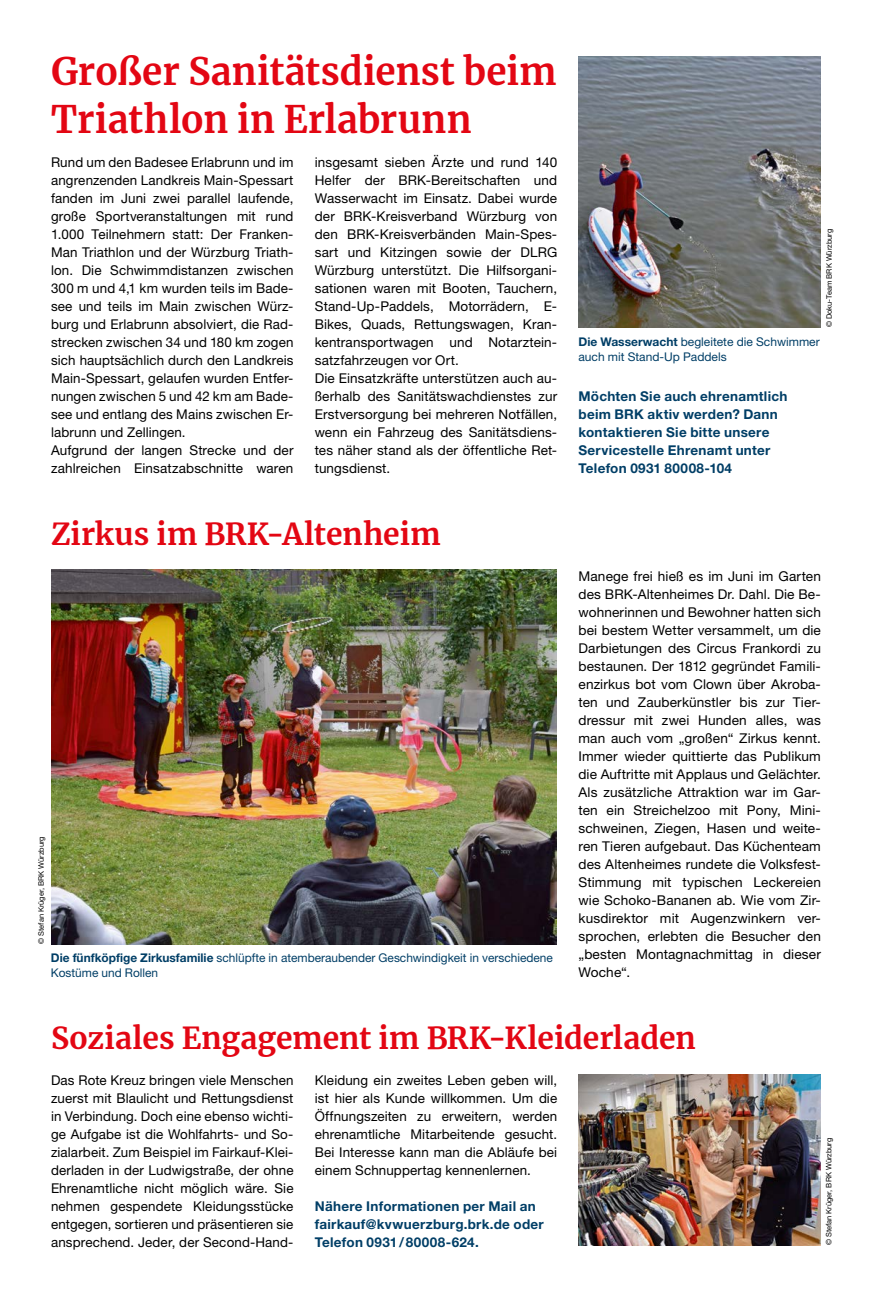
<style>
.page{position:relative;width:872px;height:1297px;background:#fff}
.page>*{position:absolute;margin:0;border:0;box-sizing:border-box;transform-origin:0 0}
.MGB_Headline{font:700 37.5px/48px "Merriweather";color:#e30613}
.MGB_Headline-2{font:700 30px "Merriweather";color:#e30613}
.MGB_Copy{font:13.5px/18px "Helvetica Neue LT Pro";letter-spacing:.01em;color:#000;text-align:justify}
.MGB_Info{font:700 13.5px/18px "Helvetica Neue LT Pro";letter-spacing:.02em;color:#003e66}
.MGB_BU{font:12px/15px "Helvetica Neue LT Pro";color:#003e66}
.MGB_Fotocredits{font:7.5px "Helvetica Neue LT Pro";color:#000}
.s1{font-weight:700}
</style>
<div class="page">
<img style="left:578px;top:57px;width:243px;height:270px">
<img style="left:578px;top:1074px;width:242px;height:172px">
<img style="left:51px;top:569px;width:506px;height:375px">
<p class="MGB_Headline" style="left:51px;top:47px;width:507px">Großer Sanitätsdienst beim<br>Triathlon in Erlabrunn</p>
<p class="MGB_Copy" style="left:51px;top:152px;width:244px">Rund um den Badesee Erlabrunn und im angrenzenden Landkreis Main-Spessart fanden im Juni zwei parallel laufende, große Sportveranstaltungen mit rund 1.000 Teilnehmern statt: Der Franken-Man Triathlon und der Würzburg Triath&shy;lon. Die Schwimmdistanzen zwischen 300 m und 4,1 km wurden teils im Bade&shy;see und teils im Main zwischen Würz&shy;burg und Erlabrunn absolviert, die Rad&shy;strecken zwischen 34 und 180 km zogen sich hauptsächlich durch den Landkreis Main-Spessart, gelaufen wurden Entfer&shy;nungen zwischen 5 und 42 km am Bade&shy;see und entlang des Mains zwischen Er&shy;labrunn und Zellingen.</p>
<p class="MGB_Copy" style="left:51px;top:440px;width:244px">Aufgrund der langen Strecke und der zahlreichen Einsatzabschnitte waren</p>
<p class="MGB_Copy" style="left:315px;top:152px;width:244px">insgesamt sieben Ärzte und rund 140<br>Helfer der BRK-Bereitschaften und Wasserwacht im Einsatz. Dabei wurde der BRK-Kreisverband Würzburg von den BRK-Kreisverbänden Main-Spes&shy;sart und Kitzingen sowie der DLRG Würzburg unterstützt. Die Hilfsorgani&shy;sationen waren mit Booten, Tauchern, Stand-Up-Paddels, Motorrädern, E-Bikes, Quads, Rettungswagen, Kran&shy;kentransportwagen und Notarztein&shy;satzfahrzeugen vor Ort.</p>
<p class="MGB_Copy" style="left:315px;top:368px;width:244px">Die Einsatzkräfte unterstützen auch au&shy;ßerhalb des Sanitätswachdienstes zur Erstversorgung bei mehreren Notfällen, wenn ein Fahrzeug des Sanitätsdiens&shy;tes näher stand als der öffentliche Ret&shy;tungsdienst.</p>
<p class="MGB_Headline-2" style="left:51px;top:513px;width:391px">Zirkus im BRK-Altenheim</p>
<p class="MGB_Fotocredits" style="left:36px;top:944px;width:109px;rotate:-90deg">© Stefan Krüger, BRK Würzburg</p>
<p class="MGB_BU" style="left:51px;top:949px;width:503px"><span class="s1">Die fünfköpfige Zirkusfamilie</span> schlüpfte in atemberaubender Geschwindigkeit in verschiedene<br>Kostüme und Rollen</p>
<p class="MGB_Fotocredits" style="left:824px;top:327px;width:100px;rotate:-90deg">© Doku-Team BRK Würzburg</p>
<p class="MGB_BU" style="left:578px;top:334px;width:243px"><span class="s1">Die Wasserwacht</span> begleitete die Schwimmer auch mit Stand-Up Paddels</p>
<p class="MGB_Info" style="left:578px;top:386px;width:210px">Möchten Sie auch ehrenamtlich beim BRK aktiv werden? Dann kontaktieren Sie bitte unsere<br>Servicestelle Ehrenamt unter<br>Telefon 0931 80008-104</p>
<p class="MGB_Copy" style="left:578px;top:566px;width:244px">Manege frei hieß es im Juni im Garten des BRK-Altenheimes Dr. Dahl. Die Be&shy;wohnerinnen und Bewohner hatten sich bei bestem Wetter versammelt, um die Darbietungen des Circus Frankordi zu bestaunen. Der 1812 gegründet Famili&shy;enzirkus bot vom Clown über Akroba&shy;ten und Zauberkünstler bis zur Tier&shy;dressur mit zwei Hunden alles, was man auch vom „großen“ Zirkus kennt.<br>Immer wieder quittierte das Publikum die Auftritte mit Applaus und Gelächter.<br>Als zusätzliche Attraktion war im Gar&shy;ten ein Streichelzoo mit Pony, Mini&shy;schweinen, Ziegen, Hasen und weite&shy;ren Tieren aufgebaut. Das Küchenteam des Altenheimes rundete die Volksfest-Stimmung mit typischen Leckereien wie Schoko-Bananen ab. Wie vom Zir&shy;kusdirektor mit Augenzwinkern ver&shy;sprochen, erlebten die Besucher den „besten Montagnachmittag in dieser Woche“.</p>
<p class="MGB_Headline-2" style="left:51px;top:1017px;width:646px">Soziales Engagement im BRK-Kleiderladen</p>
<p class="MGB_Copy" style="left:51px;top:1070px;width:244px">Das Rote Kreuz bringen viele Menschen zuerst mit Blaulicht und Rettungsdienst in Verbindung. Doch eine ebenso wichti&shy;ge Aufgabe ist die Wohlfahrts- und So&shy;zialarbeit. Zum Beispiel im Fairkauf-Klei&shy;derladen in der Ludwigstraße, der ohne Ehrenamtliche nicht möglich wäre. Sie nehmen gespendete Kleidungsstücke entgegen, sortieren und präsentieren sie ansprechend. Jeder, der Second-Hand-</p>
<p class="MGB_Copy" style="left:315px;top:1070px;width:244px">Kleidung ein zweites Leben geben will, ist hier als Kunde willkommen. Um die Öffnungszeiten zu erweitern, werden ehrenamtliche Mitarbeitende gesucht.<br>Bei Interesse kann man die Abläufe bei einem Schnuppertag kennenlernen.</p>
<p class="MGB_Info" style="left:315px;top:1196px;width:231px">Nähere Informationen per Mail an fairkauf@kvwuerzburg.brk.de oder<br>Telefon 0931/80008-624.</p>
<p class="MGB_Fotocredits" style="left:824px;top:1245px;width:109px;rotate:-90deg">© Stefan Krüger, BRK Würzburg</p>
</div>
